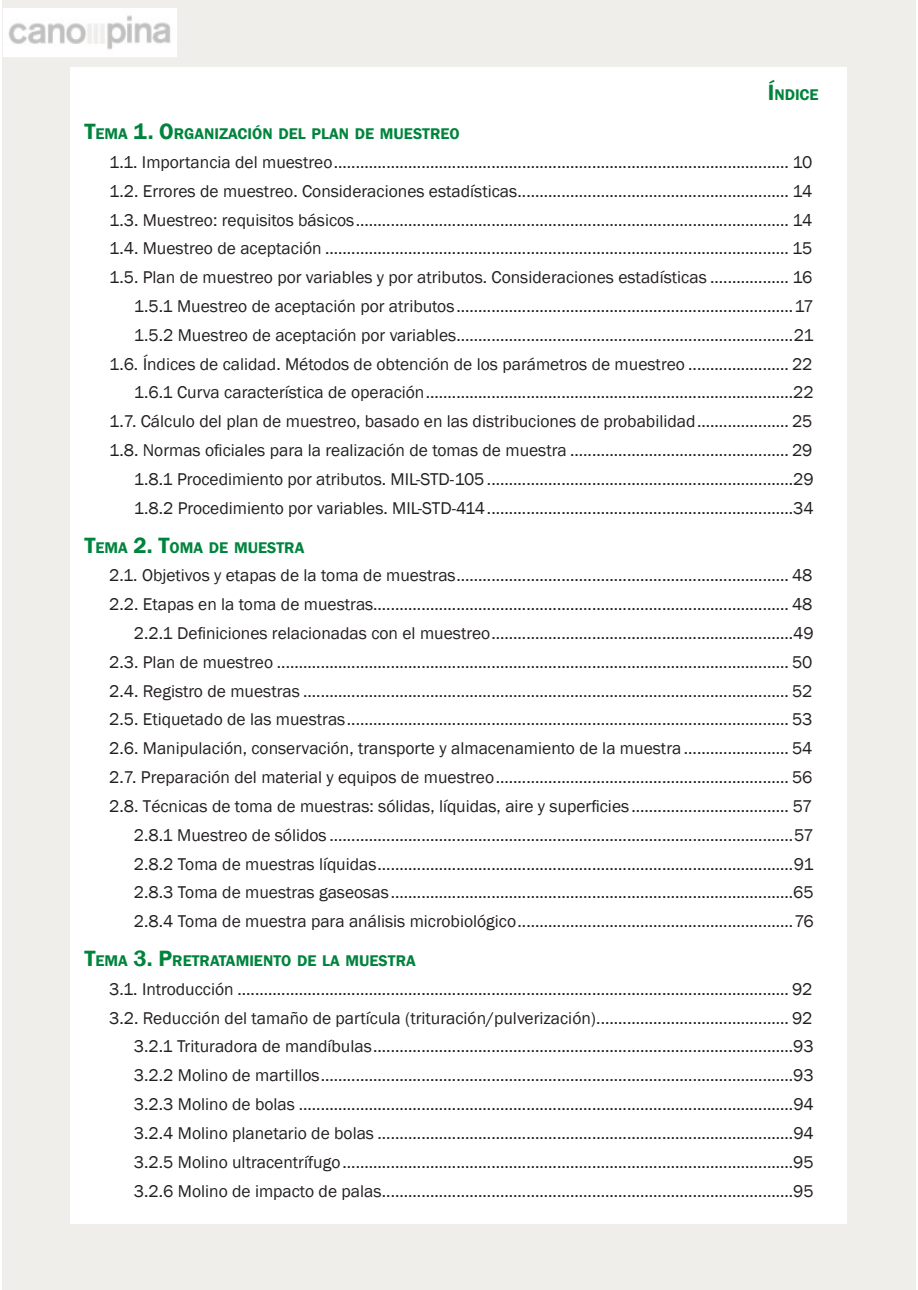
<style>
.page{position:relative;width:918px;height:1290px;background:#fff}
.page>*{position:absolute;margin:0;border:0;box-sizing:border-box;transform-origin:0 0}
.in1{font:17.5px "Franklin Gothic";color:#231f20}
.ind2{font:17.5px "Franklin Gothic";color:#231f20}
.Estándar{font:600 15.92px "Franklin Gothic";color:#00843d}
.s1{font-size:22.75px}
</style>
<div class="page">
<div style="left:3px;top:0;width:66px;height:1290px;background:#f0eeeb"></div>
<div style="left:847px;top:0;width:68px;height:1290px;background:#f0eeeb"></div>
<div style="left:38px;top:0;width:862px;height:67px;background:#f0eeeb"></div>
<div style="left:16px;top:1224px;width:862px;height:66px;background:#f0eeeb"></div>
<img style="left:3px;top:8px;width:173px;height:48px">
<p class="Estándar" style="left:768px;top:85px;width:52px"><span class="s1">Í</span>NDICE</p>
<p class="Estándar" style="left:84px;top:124px;width:376px"><span class="s1">T</span>EMA <span class="s1">1. O</span>RGANIZACIÓN DEL PLAN DE MUESTREO</p>
<p class="in1" style="left:109px;top:151px;width:705px">1.1. Importancia del muestreo........................................................................................................ 10</p>
<p class="in1" style="left:109px;top:180px;width:705px">1.2. Errores de muestreo. Consideraciones estadísticas.............................................................. 14</p>
<p class="in1" style="left:109px;top:209px;width:705px">1.3. Muestreo: requisitos básicos................................................................................................... 14</p>
<p class="in1" style="left:109px;top:238px;width:705px">1.4. Muestreo de aceptación .......................................................................................................... 15</p>
<p class="in1" style="left:109px;top:266px;width:705px">1.5. Plan de muestreo por variables y por atributos. Consideraciones estadísticas .................. 16</p>
<p class="ind2" style="left:134px;top:295px;width:681px">1.5.1 Muestreo de aceptación por atributos.............................................................................17</p>
<p class="ind2" style="left:134px;top:324px;width:681px">1.5.2 Muestreo de aceptación por variables.............................................................................21</p>
<p class="in1" style="left:109px;top:353px;width:705px">1.6. Índices de calidad. Métodos de obtención de los parámetros de muestreo ....................... 22</p>
<p class="ind2" style="left:134px;top:382px;width:681px">1.6.1 Curva característica de operación....................................................................................22</p>
<p class="in1" style="left:109px;top:411px;width:705px">1.7. Cálculo del plan de muestreo, basado en las distribuciones de probabilidad..................... 25</p>
<p class="in1" style="left:109px;top:439px;width:705px">1.8. Normas oficiales para la realización de tomas de muestra .................................................. 29</p>
<p class="ind2" style="left:134px;top:468px;width:681px">1.8.1 Procedimiento por atributos. MIL-STD-105......................................................................29</p>
<p class="ind2" style="left:134px;top:497px;width:681px">1.8.2 Procedimiento por variables. MIL-STD-414......................................................................34</p>
<p class="Estándar" style="left:84px;top:537px;width:221px"><span class="s1">T</span>EMA <span class="s1">2. T</span>OMA DE MUESTRA</p>
<p class="in1" style="left:109px;top:565px;width:705px">2.1. Objetivos y etapas de la toma de muestras............................................................................ 48</p>
<p class="in1" style="left:109px;top:593px;width:705px">2.2. Etapas en la toma de muestras............................................................................................... 48</p>
<p class="ind2" style="left:134px;top:622px;width:681px">2.2.1 Definiciones relacionadas con el muestreo.....................................................................49</p>
<p class="in1" style="left:109px;top:651px;width:705px">2.3. Plan de muestreo ..................................................................................................................... 50</p>
<p class="in1" style="left:109px;top:680px;width:705px">2.4. Registro de muestras ............................................................................................................... 52</p>
<p class="in1" style="left:109px;top:709px;width:705px">2.5. Etiquetado de las muestras..................................................................................................... 53</p>
<p class="in1" style="left:109px;top:737px;width:705px">2.6. Manipulación, conservación, transporte y almacenamiento de la muestra ........................ 54</p>
<p class="in1" style="left:109px;top:766px;width:705px">2.7. Preparación del material y equipos de muestreo................................................................... 56</p>
<p class="in1" style="left:109px;top:795px;width:705px">2.8. Técnicas de toma de muestras: sólidas, líquidas, aire y superficies .................................... 57</p>
<p class="ind2" style="left:134px;top:824px;width:681px">2.8.1 Muestreo de sólidos ..........................................................................................................57</p>
<p class="ind2" style="left:134px;top:853px;width:681px">2.8.2 Toma de muestras líquidas...............................................................................................91</p>
<p class="ind2" style="left:134px;top:882px;width:681px">2.8.3 Toma de muestras gaseosas............................................................................................65</p>
<p class="ind2" style="left:134px;top:910px;width:681px">2.8.4 Toma de muestra para análisis microbiológico...............................................................76</p>
<p class="Estándar" style="left:84px;top:951px;width:333px"><span class="s1">T</span>EMA <span class="s1">3. P</span>RETRATAMIENTO DE LA MUESTRA</p>
<p class="in1" style="left:109px;top:978px;width:705px">3.1. Introducción .............................................................................................................................. 92</p>
<p class="in1" style="left:109px;top:1007px;width:705px">3.2. Reducción del tamaño de partícula (trituración/pulverización)............................................ 92</p>
<p class="ind2" style="left:134px;top:1036px;width:681px">3.2.1 Trituradora de mandíbulas................................................................................................93</p>
<p class="ind2" style="left:134px;top:1064px;width:681px">3.2.2 Molino de martillos............................................................................................................93</p>
<p class="ind2" style="left:134px;top:1093px;width:681px">3.2.3 Molino de bolas .................................................................................................................94</p>
<p class="ind2" style="left:134px;top:1122px;width:681px">3.2.4 Molino planetario de bolas ...............................................................................................94</p>
<p class="ind2" style="left:134px;top:1151px;width:681px">3.2.5 Molino ultracentrífugo.......................................................................................................95</p>
<p class="ind2" style="left:134px;top:1180px;width:681px">3.2.6 Molino de impacto de palas..............................................................................................95</p>
</div>
